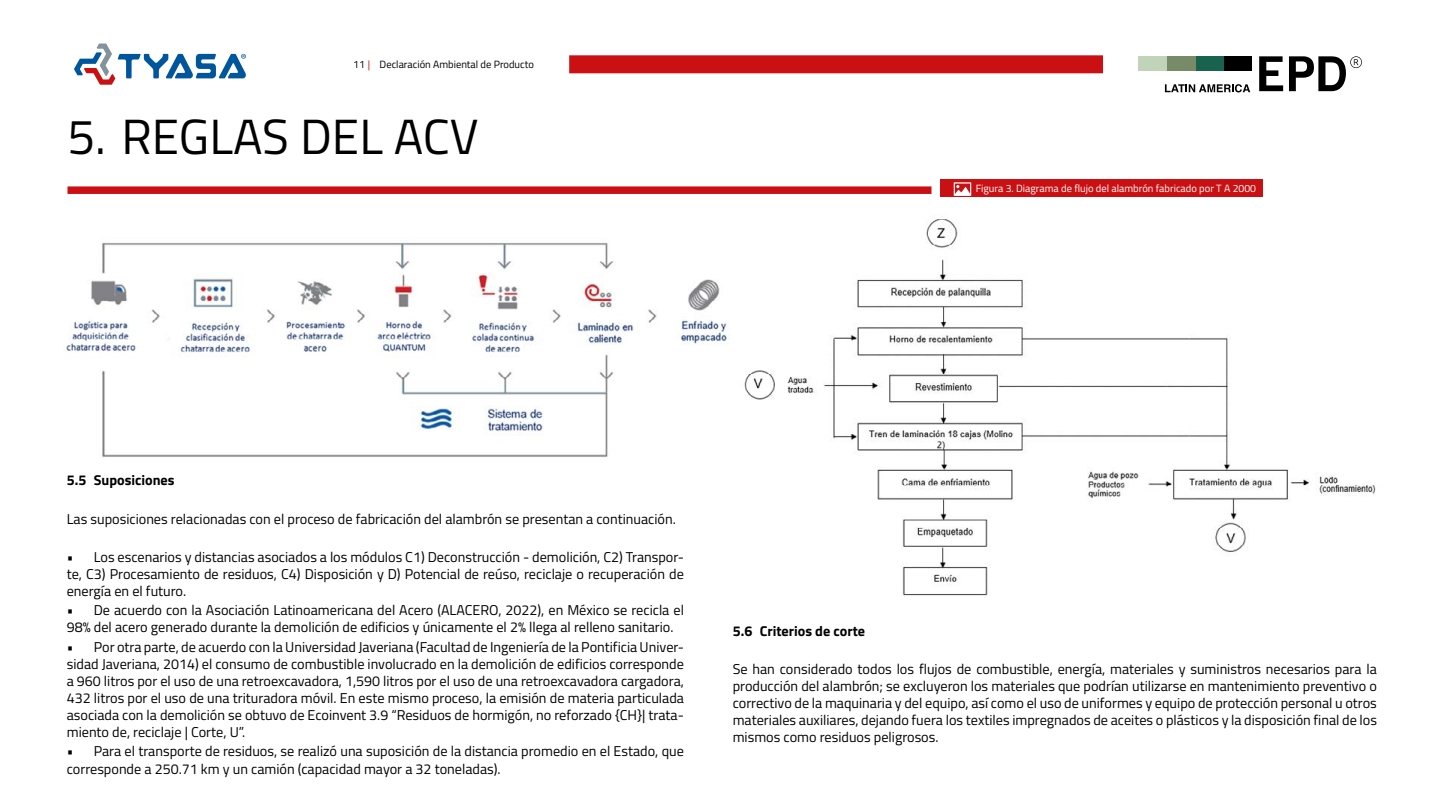
<style>
.page{position:relative;width:1440px;height:810px;background:#fff}
.page>*{position:absolute;margin:0;border:0;box-sizing:border-box;transform-origin:0 0}
.t1{font:49.5px "Titillium Web";color:#000}
.t2{font:14.25px/17.1px "Titillium Web";color:#000;text-align:justify}
.t3{font:700 14.25px "Titillium Web";color:#000}
.t4{font:10.5px "Titillium Web";color:#fff}
.t5{font:10.5px "Titillium Web";color:#000}
.s1{color:#cb1013}
</style>
<div class="page">
<img style="left:744px;top:219px;width:632px;height:377px">
<div style="left:940px;top:179px;width:323px;height:18px;background:#cb1013"></div>
<svg style="left:954px;top:182px;width:17px;height:14px"></svg>
<img style="left:66px;top:242px;width:664px;height:215px">
<svg style="left:74px;top:44px;width:172px;height:41px"></svg>
<div style="left:68px;top:186px;width:864px;height:8px;background:#cb1013"></div>
<div style="left:569px;top:55px;width:534px;height:18px;background:#cb1013"></div>
<svg style="left:1165px;top:84px;width:85px;height:8px"></svg>
<svg style="left:1259px;top:56px;width:24px;height:35px"></svg>
<svg style="left:1289px;top:56px;width:73px;height:35px"></svg>
<div style="left:1224px;top:56px;width:28px;height:15px;background:#000"></div>
<div style="left:1195px;top:56px;width:29px;height:15px;background:#19624e"></div>
<div style="left:1167px;top:56px;width:29px;height:15px;background:#788b68"></div>
<div style="left:1138px;top:56px;width:29px;height:15px;background:#c1d4b9"></div>
<p class="t5" style="left:353px;top:57px;width:182px">11 <span class="s1">|</span> Declaración Ambiental de Producto</p>
<h1 class="t1" style="left:68px;top:101px;width:413px">5. REGLAS DEL ACV</h1>
<p class="t4" style="left:976px;top:180px;width:282px">Figura 3. Diagrama de flujo del alambrón fabricado por T A 2000</p>
<p class="t3" style="left:67px;top:469px;width:109px">5.5 Suposiciones</p>
<p class="t2" style="left:67px;top:509px;width:611px">Las suposiciones relacionadas con el proceso de fabricación del alambrón se presentan a continuación.</p>
<p class="t2" style="left:67px;top:548px;width:619px">• Los escenarios y distancias asociados a los módulos C1) Deconstrucción - demolición, C2) Transpor&shy;te, C3) Procesamiento de residuos, C4) Disposición y D) Potencial de reúso, reciclaje o recuperación de energía en el futuro.</p>
<p class="t2" style="left:67px;top:601px;width:619px">• De acuerdo con la Asociación Latinoamericana del Acero (ALACERO, 2022), en México se recicla el<br>98% del acero generado durante la demolición de edificios y únicamente el 2% llega al relleno sanitario.</p>
<p class="t2" style="left:67px;top:637px;width:619px">• Por otra parte, de acuerdo con la Universidad Javeriana (Facultad de Ingeniería de la Pontificia Univer&shy;sidad Javeriana, 2014) el consumo de combustible involucrado en la demolición de edificios corresponde a 960 litros por el uso de una retroexcavadora, 1,590 litros por el uso de una retroexcavadora cargadora, 432 litros por el uso de una trituradora móvil. En este mismo proceso, la emisión de materia particulada asociada con la demolición se obtuvo de Ecoinvent 3.9 “Residuos de hormigón, no reforzado {CH}| trata&shy;miento de, reciclaje | Corte, U”.</p>
<p class="t2" style="left:67px;top:742px;width:619px">• Para el transporte de residuos, se realizó una suposición de la distancia promedio en el Estado, que corresponde a 250.71 km y un camión (capacidad mayor a 32 toneladas).</p>
<p class="t3" style="left:733px;top:620px;width:134px">5.6 Criterios de corte</p>
<p class="t2" style="left:733px;top:660px;width:646px">Se han considerado todos los flujos de combustible, energía, materiales y suministros necesarios para la producción del alambrón; se excluyeron los materiales que podrían utilizarse en mantenimiento preventivo o correctivo de la maquinaria y del equipo, así como el uso de uniformes y equipo de protección personal u otros materiales auxiliares, dejando fuera los textiles impregnados de aceites o plásticos y la disposición final de los mismos como residuos peligrosos.</p>
</div>
